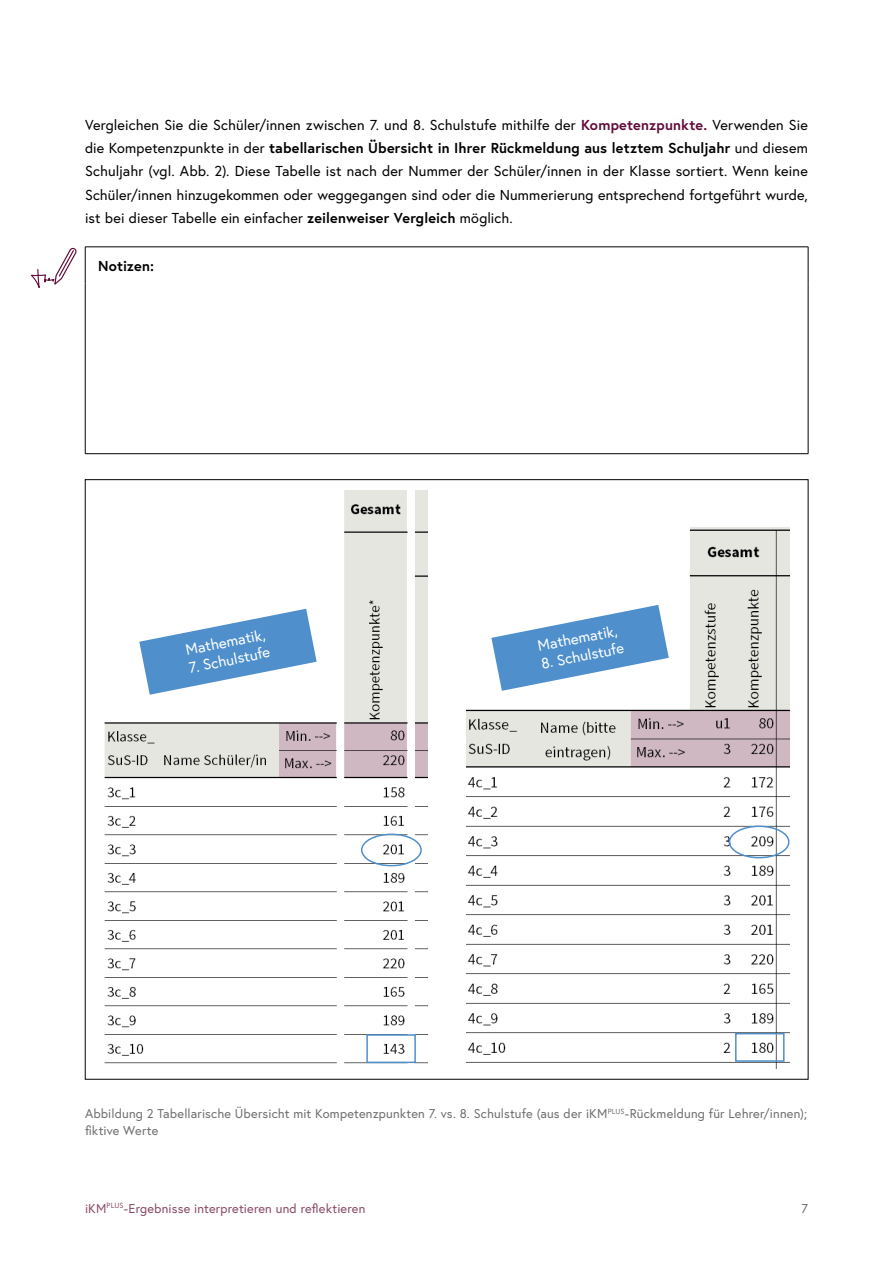
<style>
.page{position:relative;width:893px;height:1263px;background:#fff}
.page>*{position:absolute;margin:0;border:0;box-sizing:border-box;transform-origin:0 0}
.t1{font:15px "Europa Austria";color:#fff}
.p_Abstand_danach{font:14.4px/23.4px "Europa Austria";letter-spacing:.01em;color:#000;text-align:justify}
.t2{font:700 14.4px "Europa Austria";letter-spacing:.005em;color:#000}
.t3{font:12.75px/17.5px "Europa Austria";letter-spacing:.015em;color:#6f6f6e}
.t4{font:12.75px "Europa Austria";letter-spacing:.015em;color:#894b67}
.s1{font-weight:700;color:#620c3b}
.s2{font-weight:700}
</style>
<div class="page">
<hr style="left:85px;top:247px;width:723px;height:1px;background:#000">
<hr style="left:85px;top:247px;width:1px;height:37px;background:#000">
<hr style="left:808px;top:247px;width:1px;height:37px;background:#000">
<hr style="left:85px;top:284px;width:1px;height:169px;background:#000">
<hr style="left:808px;top:284px;width:1px;height:169px;background:#000">
<hr style="left:85px;top:453px;width:723px;height:1px;background:#000">
<svg style="left:31px;top:247px;width:46px;height:41px"></svg>
<img style="left:104px;top:490px;width:323px;height:574px">
<img style="left:466px;top:528px;width:323px;height:540px">
<svg style="left:139px;top:609px;width:178px;height:86px"></svg>
<svg style="left:491px;top:605px;width:178px;height:86px"></svg>
<div style="left:361px;top:833px;width:61px;height:33px;border:2px solid #4e8fcc;border-radius:50%"></div>
<div style="left:729px;top:825px;width:60px;height:33px;border:2px solid #4e8fcc;border-radius:50%"></div>
<div style="left:366px;top:1034px;width:50px;height:29px;border:2px solid #4e8fcc"></div>
<div style="left:735px;top:1033px;width:49px;height:29px;border:2px solid #4e8fcc"></div>
<p class="p_Abstand_danach" style="left:85px;top:113px;width:724px">Vergleichen Sie die Schüler/innen zwischen 7. und 8. Schulstufe mithilfe der <span class="s1">Kompetenzpunkte.</span> Verwenden Sie die Kompetenzpunkte in der <span class="s2">tabellarischen Übersicht in Ihrer Rückmeldung aus letztem Schuljahr</span> und diesem Schuljahr (vgl. Abb. 2). Diese Tabelle ist nach der Nummer der Schüler/innen in der Klasse sortiert. Wenn keine Schüler/innen hinzugekommen oder weggegangen sind oder die Nummerierung entsprechend fortgeführt wurde, ist bei dieser Tabelle ein einfacher <span class="s2">zeilenweiser Vergleich</span> möglich.</p>
<p class="t2" style="left:98px;top:256px;width:57px">Notizen:</p>
<p class="t1" style="left:184px;top:640px;width:82px;rotate:-11deg">Mathematik,</p>
<p class="t1" style="left:187px;top:658px;width:84px;rotate:-11deg">7. Schulstufe</p>
<p class="t1" style="left:536px;top:637px;width:82px;rotate:-11deg">Mathematik,</p>
<p class="t1" style="left:540px;top:654px;width:85px;rotate:-11deg">8. Schulstufe</p>
<p class="t3" style="left:85px;top:1104px;width:723px">Abbildung 2 Tabellarische Übersicht mit Kompetenzpunkten 7. vs. 8. Schulstufe (aus der iKM<sup>PLUS</sup>-Rückmeldung für Lehrer/innen); fiktive Werte</p>
<p class="t4" style="left:85px;top:1200px;width:282px">iKM<sup>PLUS</sup>-Ergebnisse interpretieren und reflektieren</p>
<p class="t3" style="left:801px;top:1199px;width:8px">7</p>
</div>
